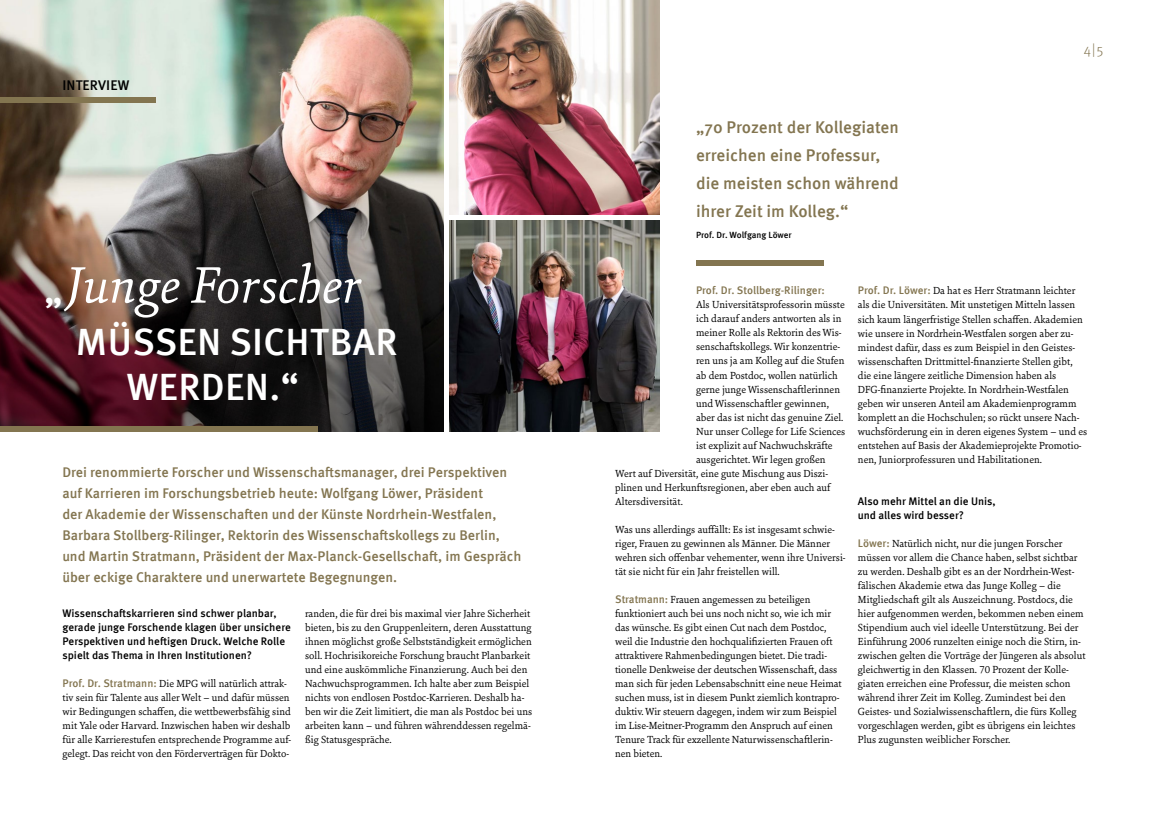
<style>
.page{position:relative;width:1151px;height:823px;background:#fff}
.page>*{position:absolute;margin:0;border:0;box-sizing:border-box;transform-origin:0 0}
.t1{font:italic 55px "Sina Nova";color:#fff}
.t2{font:500 38px/45px "Meta OT";letter-spacing:.01em;color:#fff}
.t3{font:500 17px/28px "Meta OT";color:#837550}
.t4{font:500 14px/21px "Meta OT";color:#837550}
.t5{font:500 14px "Meta OT";letter-spacing:.01em;color:#000}
.t6{font:300 14px "Meta";color:#837550}
.t7{font:11px/14px "Sina Nova";color:#000}
.t8{font:500 11px/14px "Meta OT";color:#000}
.t9{font:500 11px "Meta OT";color:#837550}
.t10{font:500 9px "Meta OT";letter-spacing:-.005em;color:#000}
.s1{font-family:"Meta OT";font-weight:500;font-style:normal;font-size:38px}
.s2{font-family:"Meta OT";font-weight:500;color:#837550}
</style>
<div class="page">
<img style="left:0;top:0;width:444px;height:188px">
<svg style="left:0;top:188px;width:444px;height:243px;background:#433333"></svg>
<div style="left:696px;top:259px;width:128px;height:6px;background:#837550"></div>
<img style="left:449px;top:0;width:210px;height:214px">
<img style="left:449px;top:220px;width:210px;height:211px">
<div style="left:0;top:425px;width:318px;height:6px;background:#837550"></div>
<div style="left:0;top:97px;width:155px;height:6px;background:#837550"></div>
<p class="t5" style="left:62px;top:77px;width:68px">INTERVIEW</p>
<h1 class="t1" style="left:44px;top:249px;width:319px"><span class="s1">„</span>Junge Forscher</h1>
<h2 class="t2" style="left:127px;top:319px;width:272px;text-indent:-51px">MÜSSEN SICHTBAR<br>WERDEN.“</h2>
<p class="t4" style="left:62px;top:461px;width:460px">Drei renommierte Forscher und Wissenschaftsmanager, drei Perspektiven auf Karrieren im Forschungsbetrieb heute: Wolfgang Löwer, Präsident<br>der Akademie der Wissenschaften und der Künste Nordrhein-Westfalen, Barbara Stollberg-Rilinger, Rektorin des Wissenschaftskollegs zu Berlin, und Martin Stratmann, Präsident der Max-Planck-Gesellschaft, im Gespräch über eckige Charaktere und unerwartete Begegnungen.</p>
<p class="t8" style="left:63px;top:605px;width:230px">Wissenschaftskarrieren sind schwer planbar, gerade junge Forschende klagen über unsichere Perspektiven und heftigen Druck. Welche Rolle spielt das Thema in Ihren Institutionen?</p>
<p class="t7" style="left:63px;top:675px;width:230px"><span class="s2">Prof. Dr. Stratmann:</span> Die MPG will natürlich attrak&shy;tiv sein für Talente aus aller Welt – und dafür müssen wir Bedingungen schaffen, die wettbewerbsfähig sind mit Yale oder Harvard. Inzwischen haben wir deshalb für alle Karrierestufen entsprechende Programme auf&shy;gelegt. Das reicht von den Förderverträgen für Dokto-</p>
<p class="t7" style="left:305px;top:605px;width:229px">randen, die für drei bis maximal vier Jahre Sicherheit bieten, bis zu den Gruppenleitern, deren Ausstattung ihnen möglichst große Selbstständigkeit ermöglichen soll. Hochrisikoreiche Forschung braucht Planbarkeit und eine auskömmliche Finanzierung. Auch bei den Nachwuchsprogrammen. Ich halte aber zum Beispiel nichts von endlosen Postdoc-Karrieren. Deshalb ha&shy;ben wir die Zeit limitiert, die man als Postdoc bei uns arbeiten kann – und führen währenddessen regelmä&shy;ßig Statusgespräche.</p>
<h3 class="t3" style="left:696px;top:113px;width:204px">„70 Prozent der Kollegiaten erreichen eine Professur, die meisten schon während ihrer Zeit im Kolleg.“</h3>
<p class="t10" style="left:696px;top:229px;width:97px">Prof. Dr. Wolfgang Löwer</p>
<p class="t6" style="left:1084px;top:41px;width:21px">4|5</p>
<p class="t9" style="left:696px;top:283px;width:130px">Prof. Dr. Stollberg-Rilinger:</p>
<p class="t7" style="left:696px;top:297px;width:150px">Als Universitätsprofessorin müsste</p>
<p class="t7" style="left:696px;top:311px;width:147px">ich darauf anders antworten als in</p>
<p class="t7" style="left:696px;top:325px;width:147px">meiner Rolle als Rektorin des Wis-</p>
<p class="t7" style="left:696px;top:339px;width:146px">senschaftskollegs. Wir konzentrie-</p>
<p class="t7" style="left:696px;top:353px;width:150px">ren uns ja am Kolleg auf die Stufen</p>
<p class="t7" style="left:696px;top:367px;width:143px">ab dem Postdoc, wollen natürlich</p>
<p class="t7" style="left:696px;top:381px;width:145px">gerne junge Wissenschaftlerinnen</p>
<p class="t7" style="left:696px;top:395px;width:134px">und Wissenschaftler gewinnen,</p>
<p class="t7" style="left:696px;top:409px;width:149px">aber das ist nicht das genuine Ziel.</p>
<p class="t7" style="left:696px;top:423px;width:151px">Nur unser College for Life Sciences</p>
<p class="t7" style="left:696px;top:437px;width:138px">ist explizit auf Nachwuchskräfte</p>
<p class="t7" style="left:696px;top:451px;width:131px">ausgerichtet. Wir legen großen</p>
<p class="t7" style="left:615px;top:465px;width:215px">Wert auf Diversität, eine gute Mischung aus Diszi-</p>
<p class="t7" style="left:615px;top:479px;width:217px">plinen und Herkunftsregionen, aber eben auch auf</p>
<p class="t7" style="left:615px;top:493px;width:69px">Altersdiversität.</p>
<p class="t7" style="left:615px;top:521px;width:232px">Was uns allerdings auffällt: Es ist insgesamt schwie&shy;riger, Frauen zu gewinnen als Männer. Die Männer wehren sich offenbar vehementer, wenn ihre Universi&shy;tät sie nicht für ein Jahr freistellen will.</p>
<p class="t7" style="left:615px;top:591px;width:228px"><span class="s2">Stratmann:</span> Frauen angemessen zu beteiligen funktioniert auch bei uns noch nicht so, wie ich mir das wünsche. Es gibt einen Cut nach dem Postdoc, weil die Industrie den hochqualifizierten Frauen oft attraktivere Rahmenbedingungen bietet. Die tradi&shy;tionelle Denkweise der deutschen Wissenschaft, dass man sich für jeden Lebensabschnitt eine neue Heimat suchen muss, ist in diesem Punkt ziemlich kontrapro&shy;duktiv. Wir steuern dagegen, indem wir zum Beispiel im Lise-Meitner-Programm den Anspruch auf einen Tenure Track für exzellente Naturwissenschaftlerin&shy;nen bieten.</p>
<p class="t7" style="left:858px;top:283px;width:231px"><span class="s2">Prof. Dr. Löwer:</span> Da hat es Herr Stratmann leichter als die Universitäten. Mit unstetigen Mitteln lassen sich kaum längerfristige Stellen schaffen. Akademien wie unsere in Nordrhein-Westfalen sorgen aber zu&shy;mindest dafür, dass es zum Beispiel in den Geistes&shy;wissenschaften Drittmittel-finanzierte Stellen gibt, die eine längere zeitliche Dimension haben als DFG-finanzierte Projekte. In Nordrhein-Westfalen geben wir unseren Anteil am Akademienprogramm komplett an die Hochschulen; so rückt unsere Nach&shy;wuchsförderung ein in deren eigenes System – und es entstehen auf Basis der Akademieprojekte Promotio&shy;nen, Juniorprofessuren und Habilitationen.</p>
<p class="t8" style="left:858px;top:493px;width:139px">Also mehr Mittel an die Unis, und alles wird besser?</p>
<p class="t7" style="left:858px;top:535px;width:229px"><span class="s2">Löwer:</span> Natürlich nicht, nur die jungen Forscher müssen vor allem die Chance haben, selbst sichtbar zu werden. Deshalb gibt es an der Nordrhein-West&shy;fälischen Akademie etwa das Junge Kolleg – die Mitgliedschaft gilt als Auszeichnung. Postdocs, die hier aufgenommen werden, bekommen neben einem Stipendium auch viel ideelle Unterstützung. Bei der Einführung 2006 runzelten einige noch die Stirn, in&shy;zwischen gelten die Vorträge der Jüngeren als absolut gleichwertig in den Klassen. 70 Prozent der Kolle&shy;giaten erreichen eine Professur, die meisten schon während ihrer Zeit im Kolleg. Zumindest bei den Geistes- und Sozialwissenschaftlern, die fürs Kolleg vorgeschlagen werden, gibt es übrigens ein leichtes Plus zugunsten weiblicher Forscher.</p>
</div>
